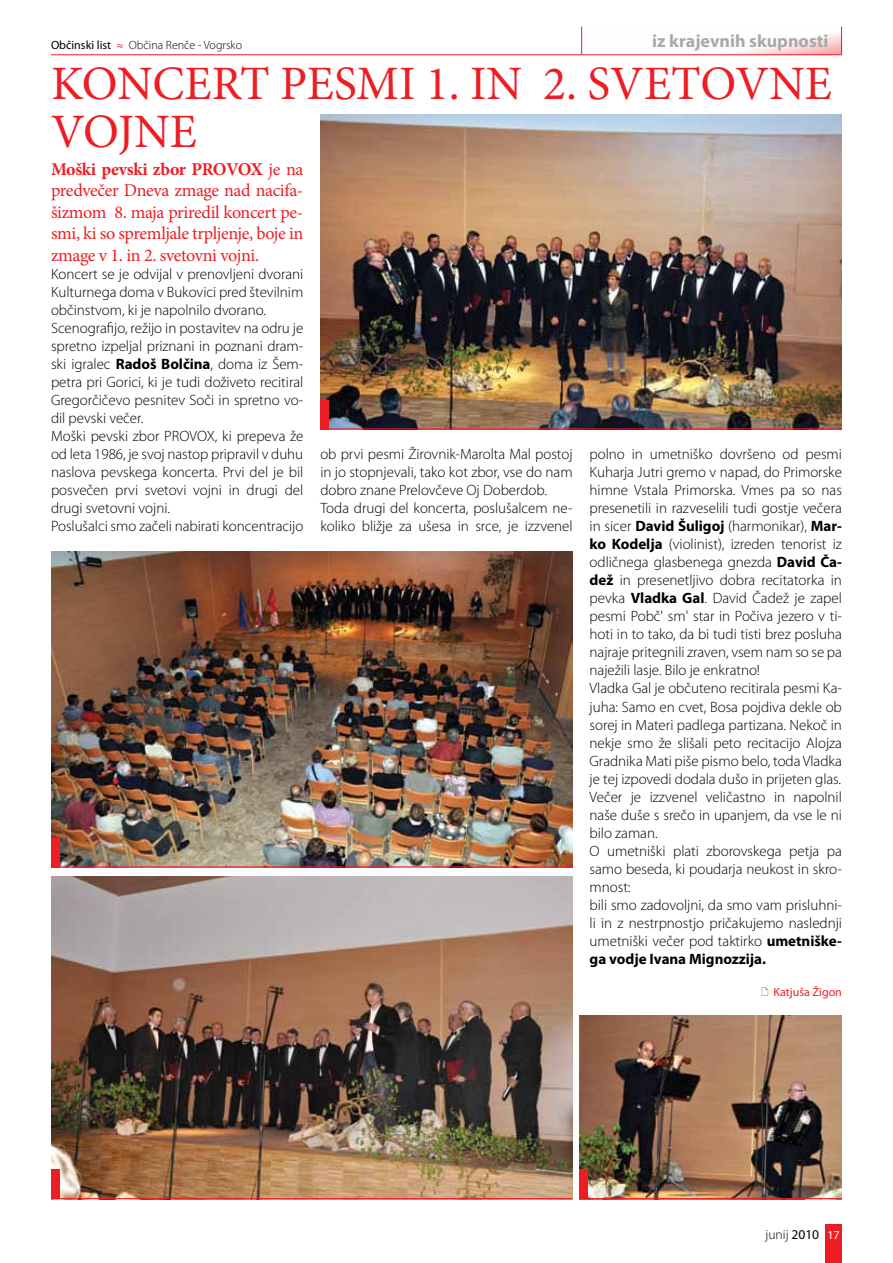
<style>
.page{position:relative;width:893px;height:1263px;background:#fff}
.page>*{position:absolute;margin:0;border:0;box-sizing:border-box;transform-origin:0 0}
.t1{font:48px/48px "Minion Pro";color:#ed1d24}
.t2{font:18px/21.6px "Minion Pro";letter-spacing:-.02em;color:#ed1d24;text-align:justify}
.t3{font:700 18px "Myriad Pro";color:#a7a9ac}
.t4{font:300 15px/18px "Myriad Pro";letter-spacing:-.005em;color:#000}
.t5{font:300 13.5px "Myriad Pro";color:#000}
.t6{font:300 12px "Myriad Pro";color:#000}
.t7{font:12px "Myriad Pro";color:#ed1d24}
.s1{font-weight:400}
.s2{font-family:"Minion Pro";font-weight:600;color:#ed1d24}
.s3{font-weight:700}
.s4{font-weight:400;font-size:12px;color:#fff}
</style>
<div class="page">
<hr style="left:51px;top:54px;width:791px;height:1px;background:#ed1d24">
<div style="left:826px;top:1225px;width:16px;height:38px;background:#ed1d24"></div>
<svg style="left:581px;top:27px;width:261px;height:28px"></svg>
<svg style="left:581px;top:27px;width:1px;height:27px"></svg>
<svg style="left:841px;top:27px;width:1px;height:27px"></svg>
<img style="left:51px;top:876px;width:521px;height:322px">
<img style="left:580px;top:1015px;width:262px;height:183px">
<img style="left:51px;top:551px;width:522px;height:315px">
<img style="left:320px;top:115px;width:522px;height:313px">
<div style="left:320px;top:400px;width:9px;height:29px;background:#ed1d24"></div>
<hr style="left:320px;top:428px;width:522px;height:1px;background:#ed1d24">
<div style="left:51px;top:838px;width:9px;height:29px;background:#ed1d24"></div>
<hr style="left:51px;top:866px;width:522px;height:1px;background:#ed1d24">
<div style="left:51px;top:1169px;width:9px;height:30px;background:#ed1d24"></div>
<hr style="left:51px;top:1198px;width:521px;height:1px;background:#ed1d24">
<div style="left:580px;top:1169px;width:8px;height:30px;background:#ed1d24"></div>
<hr style="left:580px;top:1198px;width:262px;height:1px;background:#ed1d24">
<p class="t6" style="left:51px;top:38px;width:193px"><span class="s1">Občinski list</span> <span class="s2">≈</span> Občina Renče - Vogrsko</p>
<p class="t3" style="left:652px;top:29px;width:178px">iz krajevnih skupnosti</p>
<h1 class="t1" style="left:51px;top:60px;width:782px">KONCERT PESMI 1. IN 2. SVETOVNE<br>VOJNE</h1>
<p class="t2" style="left:51px;top:158px;width:254px"><span class="s3">Moški pevski zbor PROVOX</span> je na predvečer Dneva zmage nad nacifa&shy;šizmom 8. maja priredil koncert pe&shy;smi, ki so spremljale trpljenje, boje in zmage v 1. in 2. svetovni vojni.</p>
<p class="t4" style="left:51px;top:265px;width:254px">Koncert se je odvijal v prenovljeni dvorani Kulturnega doma v Bukovici pred številnim občinstvom, ki je napolnilo dvorano.<br>Scenografijo, režijo in postavitev na odru je spretno izpeljal priznani in poznani dram&shy;ski igralec <span class="s3">Radoš Bolčina</span>, doma iz Šem&shy;petra pri Gorici, ki je tudi doživeto recitiral Gregorčičevo pesnitev Soči in spretno vo&shy;dil pevski večer.<br>Moški pevski zbor PROVOX, ki prepeva že od leta 1986, je svoj nastop pripravil v duhu naslova pevskega koncerta. Prvi del je bil posvečen prvi svetovi vojni in drugi del drugi svetovni vojni.<br>Poslušalci smo začeli nabirati koncentracijo</p>
<p class="t4" style="left:320px;top:445px;width:254px">ob prvi pesmi Žirovnik-Marolta Mal postoj in jo stopnjevali, tako kot zbor, vse do nam dobro znane Prelovčeve Oj Doberdob.<br>Toda drugi del koncerta, poslušalcem ne&shy;koliko bližje za ušesa in srce, je izzvenel</p>
<p class="t4" style="left:590px;top:446px;width:254px">polno in umetniško dovršeno od pesmi Kuharja Jutri gremo v napad, do Primorske himne Vstala Primorska. Vmes pa so nas presenetili in razveselili tudi gostje večera in sicer <span class="s3">David Šuligoj</span> (harmonikar), <span class="s3">Mar&shy;ko Kodelja</span> (violinist), izreden tenorist iz odličnega glasbenega gnezda <span class="s3">David Ča&shy;dež</span> in presenetljivo dobra recitatorka in pevka <span class="s3">Vladka Gal</span>. David Čadež je zapel pesmi Pobč' sm' star in Počiva jezero v ti&shy;hoti in to tako, da bi tudi tisti brez posluha najraje pritegnili zraven, vsem nam so se pa naježili lasje. Bilo je enkratno!<br>Vladka Gal je občuteno recitirala pesmi Ka&shy;juha: Samo en cvet, Bosa pojdiva dekle ob sorej in Materi padlega partizana. Nekoč in nekje smo že slišali peto recitacijo Alojza Gradnika Mati piše pismo belo, toda Vladka je tej izpovedi dodala dušo in prijeten glas.<br>Večer je izzvenel veličastno in napolnil naše duše s srečo in upanjem, da vse le ni bilo zaman.<br>O umetniški plati zborovskega petja pa samo beseda, ki poudarja neukost in skro&shy;mnost:<br>bili smo zadovoljni, da smo vam prisluhni&shy;li in z nestrpnostjo pričakujemo naslednji umetniški večer pod taktirko <span class="s3">umetniške&shy;ga vodje Ivana Mignozzija.</span></p>
<p class="t7" style="left:773px;top:984px;width:70px">Katjuša Žigon</p>
<p class="t5" style="left:765px;top:1227px;width:76px">junij <span class="s1">2010</span> <span class="s4">17</span></p>
</div>
